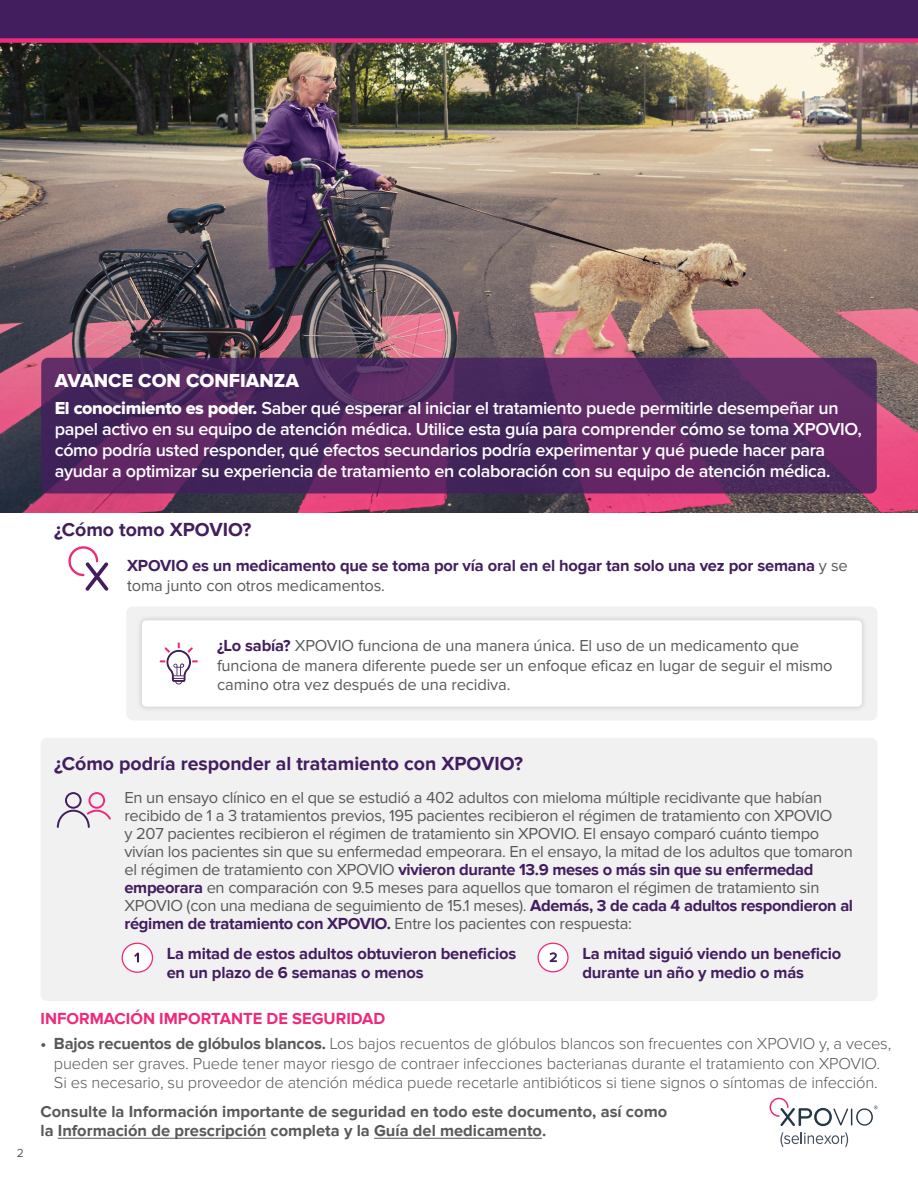
<style>
.page{position:relative;width:918px;height:1188px;background:#fff}
.page>*{position:absolute;margin:0;border:0;box-sizing:border-box;transform-origin:0 0}
.t1{font:700 19.5px "Proxima Nova";color:#421e5e}
.t2{font:19.5px "Proxima Nova Extrabld";color:#fff}
.t3{font:600 18px/21px "Proxima Nova";letter-spacing:-.02em;color:#fff}
.t4{font:16.5px/18px "Proxima Nova";letter-spacing:-.02em;color:#58595b}
.t5{font:300 16.5px/19.5px "Proxima Nova";letter-spacing:-.01em;color:#58595b;text-align:center}
.t6{font:700 16.5px/19.5px "Proxima Nova";letter-spacing:-.01em;color:#421e5e}
.t7{font:700 16.5px/19.5px "Proxima Nova";color:#58595b}
.t8{font:700 16.5px "Proxima Nova";color:#ee2a7a}
.t9{font:12px "Proxima Nova";color:#58595b}
.s1{font-family:"Proxima Nova Extrabld";font-weight:400}
.s2{font-weight:400;color:#58595b}
.s3{font-weight:700;color:#421e5e}
.s4{font-weight:700}
</style>
<div class="page">
<img style="left:0;top:43px;width:918px;height:470px">
<div style="left:40px;top:738px;width:838px;height:263px;background:#f1f1f2;border-radius:7px"></div>
<hr style="left:58px;top:1138px;width:208px;height:1px;background:#58595b">
<hr style="left:374px;top:1138px;width:168px;height:1px;background:#58595b">
<svg style="left:68px;top:546px;width:40px;height:45px"></svg>
<div style="left:0;top:0;width:918px;height:40px;background:#421e5e"></div>
<div style="left:0;top:38px;width:918px;height:5px;background:#ee2a7a"></div>
<div style="left:122px;top:943px;width:31px;height:30px;background:#fff;border-radius:50%"></div>
<div style="left:122px;top:943px;width:31px;height:30px;border:1px solid #ee2a7a;border-radius:50%"></div>
<svg style="left:134px;top:953px;width:5px;height:9px"></svg>
<svg style="left:537px;top:943px;width:32px;height:29px"></svg>
<div style="left:537px;top:943px;width:32px;height:29px;border:1px solid #ee2a7a;border-radius:50%"></div>
<svg style="left:550px;top:952px;width:7px;height:10px"></svg>
<svg style="left:57px;top:792px;width:54px;height:36px"></svg>
<div style="left:126px;top:606px;width:752px;height:114px;background:#f1f1f2;border-radius:7px"></div>
<div style="left:136px;top:614px;width:732px;height:99px;background:#e8e8e9"></div>
<div style="left:142px;top:620px;width:720px;height:87px;background:#fff;border-radius:4px"></div>
<svg style="left:160px;top:642px;width:38px;height:43px"></svg>
<svg style="left:41px;top:358px;width:836px;height:135px;background:#522860"></svg>
<svg style="left:780px;top:1132px;width:68px;height:15px"></svg>
<svg style="left:770px;top:1098px;width:108px;height:28px"></svg>
<p class="t2" style="left:55px;top:371px;width:246px">AVANCE CON CONFIANZA</p>
<p class="t3" style="left:55px;top:399px;width:809px"><span class="s1">El conocimiento es poder.</span> Saber qué esperar al iniciar el tratamiento puede permitirle desempeñar un papel activo en su equipo de atención médica. Utilice esta guía para comprender cómo se toma XPOVIO, cómo podría usted responder, qué efectos secundarios podría experimentar y qué puede hacer para ayudar a optimizar su experiencia de tratamiento en colaboración con su equipo de atención médica.</p>
<p class="t1" style="left:54px;top:518px;width:199px">¿Cómo tomo XPOVIO?</p>
<p class="t6" style="left:127px;top:557px;width:722px">XPOVIO es un medicamento que se toma por vía oral en el hogar tan solo una vez por semana <span class="s2">y se toma junto con otros medicamentos.</span></p>
<p class="t4" style="left:217px;top:637px;width:617px;line-height:19.5px"><span class="s3">¿Lo sabía?</span> XPOVIO funciona de una manera única. El uso de un medicamento que funciona de manera diferente puede ser un enfoque eficaz en lugar de seguir el mismo camino otra vez después de una recidiva.</p>
<p class="t9" style="left:17px;top:1147px;width:9px">2</p>
<p class="t1" style="left:54px;top:752px;width:471px">¿Cómo podría responder al tratamiento con XPOVIO?</p>
<p class="t4" style="left:124px;top:789px;width:730px">En un ensayo clínico en el que se estudió a 402 adultos con mieloma múltiple recidivante que habían recibido de 1 a 3 tratamientos previos, 195 pacientes recibieron el régimen de tratamiento con XPOVIO<br>y 207 pacientes recibieron el régimen de tratamiento sin XPOVIO. El ensayo comparó cuánto tiempo vivían los pacientes sin que su enfermedad empeorara. En el ensayo, la mitad de los adultos que tomaron el régimen de tratamiento con XPOVIO <span class="s3">vivieron durante 13.9 meses o más sin que su enfermedad empeorara</span> en comparación con 9.5 meses para aquellos que tomaron el régimen de tratamiento sin XPOVIO (con una mediana de seguimiento de 15.1 meses). <span class="s3">Además, 3 de cada 4 adultos respondieron al régimen de tratamiento con XPOVIO.</span> Entre los pacientes con respuesta:</p>
<p class="t6" style="left:167px;top:944px;width:351px">La mitad de estos adultos obtuvieron beneficios en un plazo de 6 semanas o menos</p>
<p class="t6" style="left:582px;top:944px;width:260px">La mitad siguió viendo un beneficio durante un año y medio o más</p>
<p class="t8" style="left:40px;top:1009px;width:346px">INFORMACIÓN IMPORTANTE DE SEGURIDAD</p>
<p class="t5" style="left:40px;top:1034px;width:852px"><span class="s4">• Bajos recuentos de glóbulos blancos.</span> Los bajos recuentos de glóbulos blancos son frecuentes con XPOVIO y, a veces, pueden ser graves. Puede tener mayor riesgo de contraer infecciones bacterianas durante el tratamiento con XPOVIO.<br>Si es necesario, su proveedor de atención médica puede recetarle antibióticos si tiene signos o síntomas de infección.</p>
<p class="t7" style="left:40px;top:1102px;width:628px">Consulte la Información importante de seguridad en todo este documento, así como la Información de prescripción completa y la Guía del medicamento.</p>
</div>
